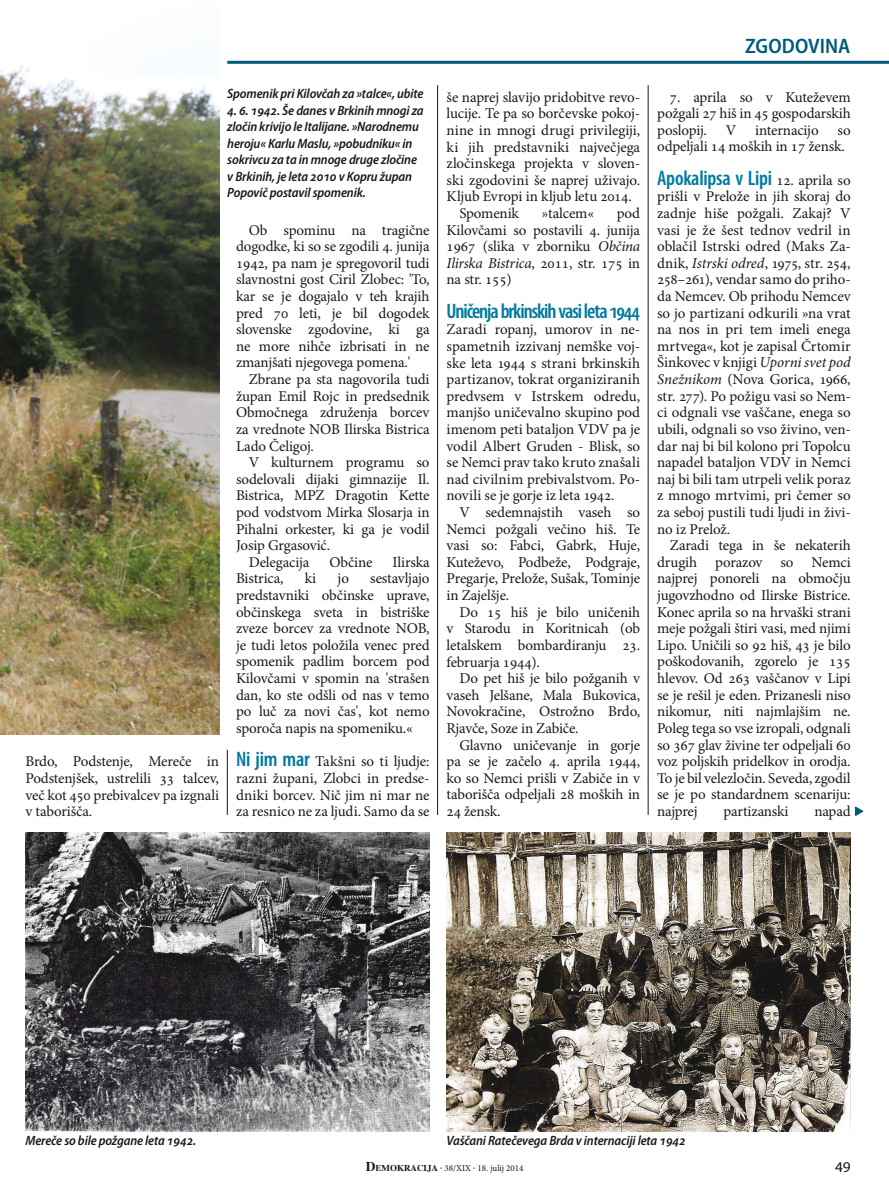
<style>
.page{position:relative;width:889px;height:1191px;background:#fff}
.page>*{position:absolute;margin:0;border:0;box-sizing:border-box;transform-origin:0 0}
.t1{font:600 condensed 21px "Myriad Pro";letter-spacing:-.05em;color:#0079a0}
.t2{font:600 condensed 21px "Myriad Pro";letter-spacing:-.01em;color:#0079a0}
.t3{font:600 semi-condensed 21px "Myriad Pro";letter-spacing:.005em;color:#005a7d}
.t4{font:15px/16.6px "Minion Pro";letter-spacing:-.01em;color:#1a181b;text-align:justify}
.t5{font:15px "Minion Pro";letter-spacing:.01em;color:#1a181b}
.t6{font:semi-condensed 15px "Myriad Pro";color:#1a181b;scale:1.1 1}
.t7{font:italic 600 semi-condensed 13.5px/16.5px "Myriad Pro";letter-spacing:-.01em;color:#1a181b}
.t8{font:9px "Minion Pro";color:#1a181b}
.s1{font-family:"Myriad Pro";font-weight:600;font-stretch:condensed;font-size:21px;color:#0079a0}
.s2{font-style:italic}
.s3{font-family:"Minion Pro";font-weight:400;font-stretch:normal;font-size:15px;color:#1a181b}
.s4{font-family:"Times";font-weight:700;font-size:13.5px}
.s5{font-family:"Times";font-weight:700}
</style>
<div class="page">
<hr style="left:227px;top:61px;width:662px;height:3px;background:#005a7d">
<img style="left:0;top:65px;width:219px;height:669px">
<img style="left:26px;top:832px;width:403px;height:299px">
<img style="left:446px;top:832px;width:404px;height:299px">
<svg style="left:855px;top:806px;width:8px;height:10px"></svg>
<hr style="left:227px;top:749px;width:1px;height:66px;background:#1a181b">
<hr style="left:437px;top:85px;width:1px;height:730px;background:#1a181b">
<hr style="left:648px;top:85px;width:1px;height:730px;background:#1a181b">
<p class="t7" style="left:227px;top:86px;width:198px">Spomenik pri Kilovčah za »talce«, ubite</p>
<p class="t7" style="left:227px;top:102px;width:198px">4. 6. 1942. Še danes v Brkinih mnogi za zločin krivijo le Italijane. »Narodnemu heroju« Karlu Maslu, »pobudniku« in sokrivcu za ta in mnoge druge zločine v Brkinih, je leta 2010 v Kopru župan Popovič postavil spomenik.</p>
<p class="t4" style="left:26px;top:753px;width:195px">Brdo, Podstenje, Mereče in Podstenjšek, ustrelili 33 talcev, več kot 450 prebivalcev pa izgnali v taborišča.</p>
<p class="t4" style="left:236px;top:221px;width:195px;text-indent:13px">Ob spominu na tragične dogodke, ki so se zgodili 4. junija 1942, pa nam je spregovoril tudi slavnostni gost Ciril Zlobec: 'To, kar se je dogajalo v teh krajih pred 70 leti, je bil dogodek slovenske zgodovine, ki ga ne more nihče izbrisati in ne zmanjšati njegovega pomena.'</p>
<p class="t4" style="left:236px;top:371px;width:195px;text-indent:13px">Zbrane pa sta nagovorila tudi župan Emil Rojc in predsednik Območnega združenja borcev za vrednote NOB Ilirska Bistrica Lado Čeligoj.</p>
<p class="t4" style="left:249px;top:454px;width:182px">V kulturnem programu so</p>
<p class="t4" style="left:236px;top:471px;width:195px">sodelovali dijaki gimnazije Il.</p>
<p class="t4" style="left:236px;top:487px;width:195px">Bistrica, MPZ Dragotin Kette</p>
<p class="t4" style="left:236px;top:504px;width:195px">pod vodstvom Mirka Slosarja in</p>
<p class="t4" style="left:236px;top:520px;width:195px">Pihalni orkester, ki ga je vodil</p>
<p class="t4" style="left:236px;top:537px;width:96px">Josip Grgasović.</p>
<p class="t4" style="left:249px;top:554px;width:62px">Delegacija</p>
<p class="t4" style="left:329px;top:554px;width:45px">Občine</p>
<p class="t4" style="left:392px;top:554px;width:38px">Ilirska</p>
<p class="t4" style="left:236px;top:570px;width:49px">Bistrica,</p>
<p class="t4" style="left:305px;top:570px;width:13px">ki</p>
<p class="t4" style="left:337px;top:570px;width:13px">jo</p>
<p class="t4" style="left:236px;top:570px;width:195px;text-indent:134px">sestavljajo predstavniki občinske uprave, občinskega sveta in bistriške zveze borcev za vrednote NOB, je tudi letos položila venec pred spomenik padlim borcem pod Kilovčami v spomin na 'strašen dan, ko ste odšli od nas v temo po luč za novi čas', kot nemo sporoča napis na spomeniku.«</p>
<p class="t4" style="left:236px;top:753px;width:195px"><span class="s1">Ni jim mar</span> Takšni so ti ljudje: razni župani, Zlobci in predse&shy;dniki borcev. Nič jim ni mar ne za resnico ne za ljudi. Samo da se</p>
<p class="t4" style="left:446px;top:89px;width:195px">še naprej slavijo pridobitve revo-</p>
<p class="t4" style="left:446px;top:105px;width:195px">lucije. Te pa so borčevske pokoj-</p>
<p class="t5" style="left:446px;top:120px;width:195px">nine in mnogi drugi privilegiji,</p>
<p class="t4" style="left:446px;top:138px;width:195px">ki jih predstavniki največjega</p>
<p class="t4" style="left:446px;top:155px;width:195px">zločinskega projekta v sloven-</p>
<p class="t4" style="left:446px;top:172px;width:195px">ski zgodovini še naprej uživajo.</p>
<p class="t4" style="left:446px;top:188px;width:187px">Kljub Evropi in kljub letu 2014.</p>
<p class="t4" style="left:459px;top:205px;width:61px">Spomenik</p>
<p class="t4" style="left:541px;top:205px;width:54px">»talcem«</p>
<p class="t4" style="left:446px;top:205px;width:195px;text-indent:170px">pod Kilovčami so postavili 4. junija 1967 (slika v zborniku <span class="s2">Občina Ilirska Bistrica</span>, 2011, str. 175 in na str. 155)</p>
<h1 class="t1" style="left:446px;top:298px;width:195px">Uničenja brkinskih vasi leta 1944</h1>
<p class="t4" style="left:446px;top:321px;width:195px">Zaradi ropanj, umorov in ne&shy;spametnih izzivanj nemške voj&shy;ske leta 1944 s strani brkinskih partizanov, tokrat organiziranih predvsem v Istrskem odredu, manjšo uničevalno skupino pod imenom peti bataljon VDV pa je vodil Albert Gruden - Blisk, so se Nemci prav tako kruto znašali nad civilnim prebivalstvom. Po&shy;novili se je gorje iz leta 1942.</p>
<p class="t4" style="left:446px;top:504px;width:195px;text-indent:13px">V sedemnajstih vaseh so Nemci požgali večino hiš. Te vasi so: Fabci, Gabrk, Huje, Kuteževo, Podbeže, Podgraje, Pregarje, Prelože, Sušak, Tominje in Zajelšje.</p>
<p class="t4" style="left:446px;top:603px;width:195px;text-indent:13px">Do 15 hiš je bilo uničenih v Starodu in Koritnicah (ob letalskem bombardiranju 23. februarja 1944).</p>
<p class="t4" style="left:446px;top:670px;width:195px;text-indent:13px">Do pet hiš je bilo požganih v vaseh Jelšane, Mala Bukovica, Novokračine, Ostrožno Brdo, Rjavče, Soze in Zabiče.</p>
<p class="t4" style="left:446px;top:736px;width:195px;text-indent:13px">Glavno uničevanje in gorje pa se je začelo 4. aprila 1944, ko so Nemci prišli v Zabiče in v taborišča odpeljali 28 moških in 24 žensk.</p>
<h1 class="t3" style="left:745px;top:35px;width:107px">ZGODOVINA</h1>
<p class="t4" style="left:657px;top:88px;width:195px;text-indent:13px">7. aprila so v Kuteževem požgali 27 hiš in 45 gospodarskih poslopij.</p>
<p class="t4" style="left:726px;top:122px;width:12px">V</p>
<p class="t4" style="left:755px;top:122px;width:65px">internacijo</p>
<p class="t4" style="left:657px;top:122px;width:195px;text-indent:180px">so odpeljali 14 moških in 17 žensk.</p>
<h1 class="t2" style="left:657px;top:165px;width:195px">Apokalipsa v Lipi <span class="s3">12. aprila so</span></h1>
<p class="t4" style="left:657px;top:188px;width:195px">prišli v Prelože in jih skoraj do zadnje hiše požgali. Zakaj? V vasi je že šest tednov vedril in oblačil Istrski odred (Maks Za&shy;dnik, <span class="s2">Istrski odred</span>, 1975, str. 254, 258–261), vendar samo do priho&shy;da Nemcev. Ob prihodu Nemcev so jo partizani odkurili »na vrat na nos in pri tem imeli enega mrtvega«, kot je zapisal Črtomir Šinkovec v knjigi <span class="s2">Uporni svet pod Snežnikom</span> (Nova Gorica, 1966, str. 277). Po požigu vasi so Nem&shy;ci odgnali vse vaščane, enega so ubili, odgnali so vso živino, ven&shy;dar naj bi bil kolono pri Topolcu napadel bataljon VDV in Nemci naj bi bili tam utrpeli velik poraz z mnogo mrtvimi, pri čemer so za seboj pustili tudi ljudi in živi&shy;no iz Prelož.</p>
<p class="t4" style="left:657px;top:537px;width:195px;text-indent:13px">Zaradi tega in še nekaterih drugih porazov so Nemci najprej ponoreli na območju jugovzhodno od Ilirske Bistrice.<br>Konec aprila so na hrvaški strani meje požgali štiri vasi, med njimi Lipo. Uničili so 92 hiš, 43 je bilo poškodovanih, zgorelo je 135 hlevov. Od 263 vaščanov v Lipi se je rešil je eden. Prizanesli niso nikomur, niti najmlajšim ne.<br>Poleg tega so vse izropali, odgnali so 367 glav živine ter odpeljali 60 voz poljskih pridelkov in orodja.<br>To je bil velezločin. Seveda, zgodil se je po standardnem scenariju: najprej</p>
<p class="t4" style="left:723px;top:803px;width:67px">partizanski</p>
<p class="t4" style="left:814px;top:803px;width:38px">napad</p>
<p class="t7" style="left:26px;top:1132px;width:172px">Mereče so bile požgane leta 1942.</p>
<p class="t7" style="left:446px;top:1132px;width:241px">Vaščani Ratečevega Brda v internaciji leta 1942</p>
<p class="t8" style="left:366px;top:1162px;width:159px"><span class="s4">D</span><span class="s5">EMOKRACIJA ·</span> 38/XIX <span class="s5">·</span> 18. julij 2014</p>
<p class="t6" style="left:835px;top:1159px;width:15px">49</p>
</div>
